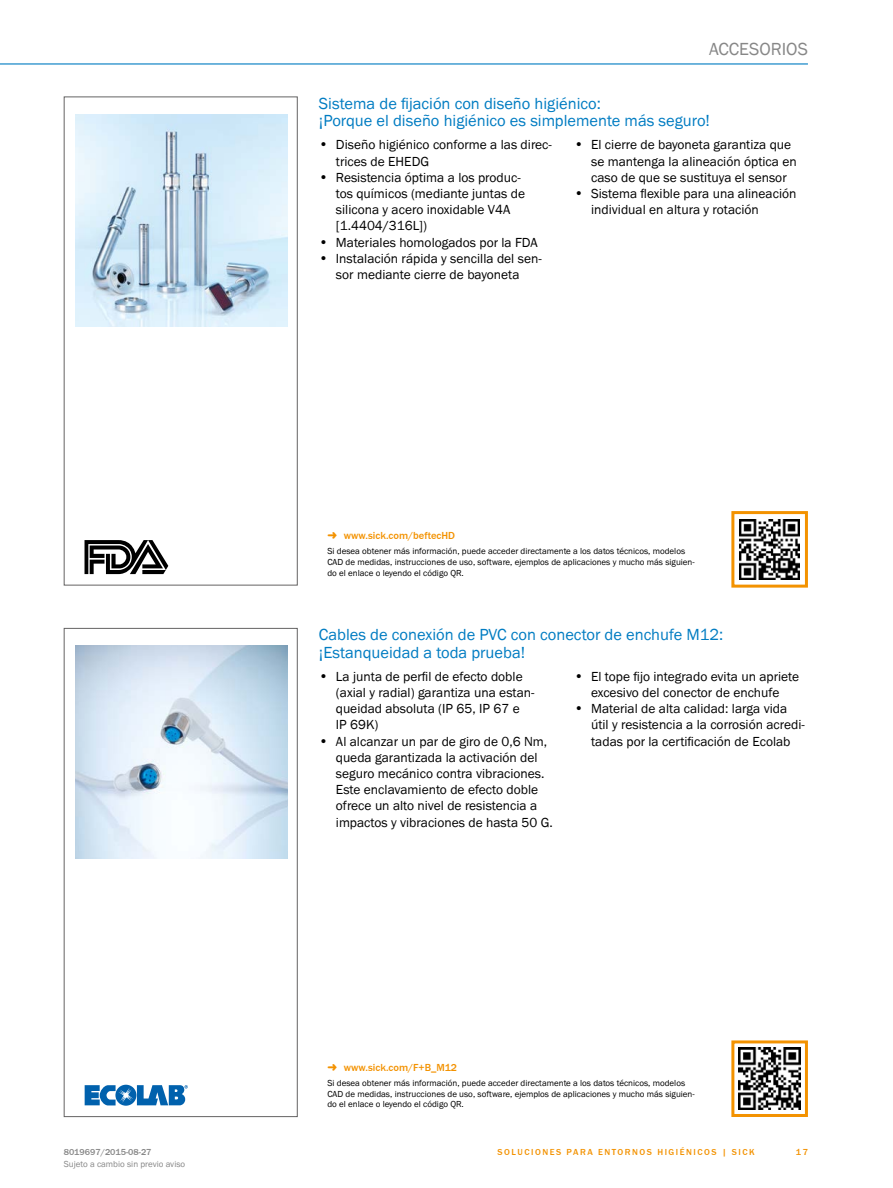
<style>
.page{position:relative;width:893px;height:1188px;background:#fff}
.page>*{position:absolute;margin:0;border:0;box-sizing:border-box;transform-origin:0 0}
.t1{font:18px "SICK Franklin";color:#878787}
.t2{font:16.5px/17.9px "SICK Franklin";color:#007cc2}
.t3{font:13.5px/16.2px "SICK Franklin";color:#000}
.t4{font:500 10.5px "SICK Franklin";color:#f39200}
.t5{font:9px/10.8px "SICK Franklin";color:#000}
.t6{font:500 9px "SICK Franklin";letter-spacing:.17em;color:#f39200}
.t7{font:9px "SICK Franklin";color:#878787}
.t8{font:500 9px "SICK Franklin";color:#878787}
.s1{font-size:14.25px}
</style>
<div class="page">
<hr style="left:0;top:63px;width:808px;height:2px;background:#007cc2">
<img style="left:75px;top:114px;width:213px;height:213px">
<div style="left:64px;top:97px;width:234px;height:488px;border:1px solid #646363"></div>
<img style="left:740px;top:519px;width:59px;height:60px">
<div style="left:731px;top:511px;width:77px;height:77px;border:3px solid #f39200"></div>
<img style="left:75px;top:646px;width:213px;height:212px">
<div style="left:64px;top:628px;width:234px;height:489px;border:1px solid #646363"></div>
<img style="left:739px;top:1048px;width:61px;height:62px">
<div style="left:731px;top:1040px;width:77px;height:77px;border:3px solid #f39200"></div>
<svg style="left:85px;top:1085px;width:103px;height:21px"></svg>
<svg style="left:85px;top:540px;width:83px;height:34px"></svg>
<h1 class="t1" style="left:709px;top:38px;width:21px">Accesorios</h1>
<p class="t2" style="left:319px;top:94px;width:393px">Sistema de fijación con diseño higiénico:<br>¡Porque el diseño higiénico es simplemente más seguro!</p>
<p class="t3" style="left:336px;top:137px;width:218px;text-indent:-17px"><span class="s1">•</span> Diseño higiénico conforme a las direc&shy;trices de EHEDG</p>
<p class="t3" style="left:336px;top:169px;width:191px;text-indent:-17px"><span class="s1">•</span> Resistencia óptima a los produc&shy;tos químicos (mediante juntas de silicona y acero inoxidable V4A [1.4404/316L])</p>
<p class="t3" style="left:319px;top:234px;width:220px"><span class="s1">•</span> Materiales homologados por la FDA</p>
<p class="t3" style="left:319px;top:250px;width:224px;text-align:center"><span class="s1">•</span> Instalación rápida y sencilla del sen&shy;sor mediante cierre de bayoneta</p>
<p class="t3" style="left:591px;top:137px;width:207px;text-indent:-17px"><span class="s1">•</span> El cierre de bayoneta garantiza que se mantenga la alineación óptica en caso de que se sustituya el sensor</p>
<p class="t3" style="left:591px;top:186px;width:207px;text-indent:-17px"><span class="s1">•</span> Sistema flexible para una alineación individual en altura y rotación</p>
<p class="t4" style="left:344px;top:529px;width:113px">WWW.SICK.COM/BEFTECHD</p>
<p class="t5" style="left:327px;top:546px;width:369px">Si desea obtener más información, puede acceder directamente a los datos técnicos, modelos<br>CAD de medidas, instrucciones de uso, software, ejemplos de aplicaciones y mucho más siguien&shy;do el enlace o leyendo el código QR.</p>
<p class="t2" style="left:319px;top:626px;width:406px">Cables de conexión de PVC con conector de enchufe M12: ¡Estanqueidad a toda prueba!</p>
<p class="t3" style="left:336px;top:668px;width:200px;text-indent:-17px"><span class="s1">•</span> La junta de perfil de efecto doble (axial y radial) garantiza una estan&shy;queidad absoluta (IP 65, IP 67 e<br>IP 69K)</p>
<p class="t3" style="left:336px;top:733px;width:218px;text-indent:-17px"><span class="s1">•</span> Al alcanzar un par de giro de 0,6 Nm, queda garantizada la activación del seguro mecánico contra vibraciones.<br>Este enclavamiento de efecto doble ofrece un alto nivel de resistencia a impactos y vibraciones de hasta 50 G.</p>
<p class="t3" style="left:574px;top:668px;width:227px;text-align:center"><span class="s1">•</span> El tope fijo integrado evita un apriete excesivo del conector de enchufe</p>
<p class="t3" style="left:591px;top:701px;width:215px;text-indent:-17px"><span class="s1">•</span> Material de alta calidad: larga vida útil y resistencia a la corrosión acredi&shy;tadas por la certificación de Ecolab</p>
<p class="t4" style="left:344px;top:1061px;width:115px">WWW.SICK.COM/F+B_M12</p>
<p class="t5" style="left:327px;top:1078px;width:369px">Si desea obtener más información, puede acceder directamente a los datos técnicos, modelos<br>CAD de medidas, instrucciones de uso, software, ejemplos de aplicaciones y mucho más siguien&shy;do el enlace o leyendo el código QR.</p>
<p class="t8" style="left:64px;top:1146px;width:89px">8019697/2015-08-27</p>
<p class="t6" style="left:498px;top:1146px;width:259px">SOLUCI ONES PARA ENTORNOS HI GI ÉNI COS | SICK</p>
<p class="t7" style="left:64px;top:1159px;width:123px">Sujeto a cambio sin previo aviso</p>
<p class="t6" style="left:796px;top:1146px;width:14px">17</p>
</div>
